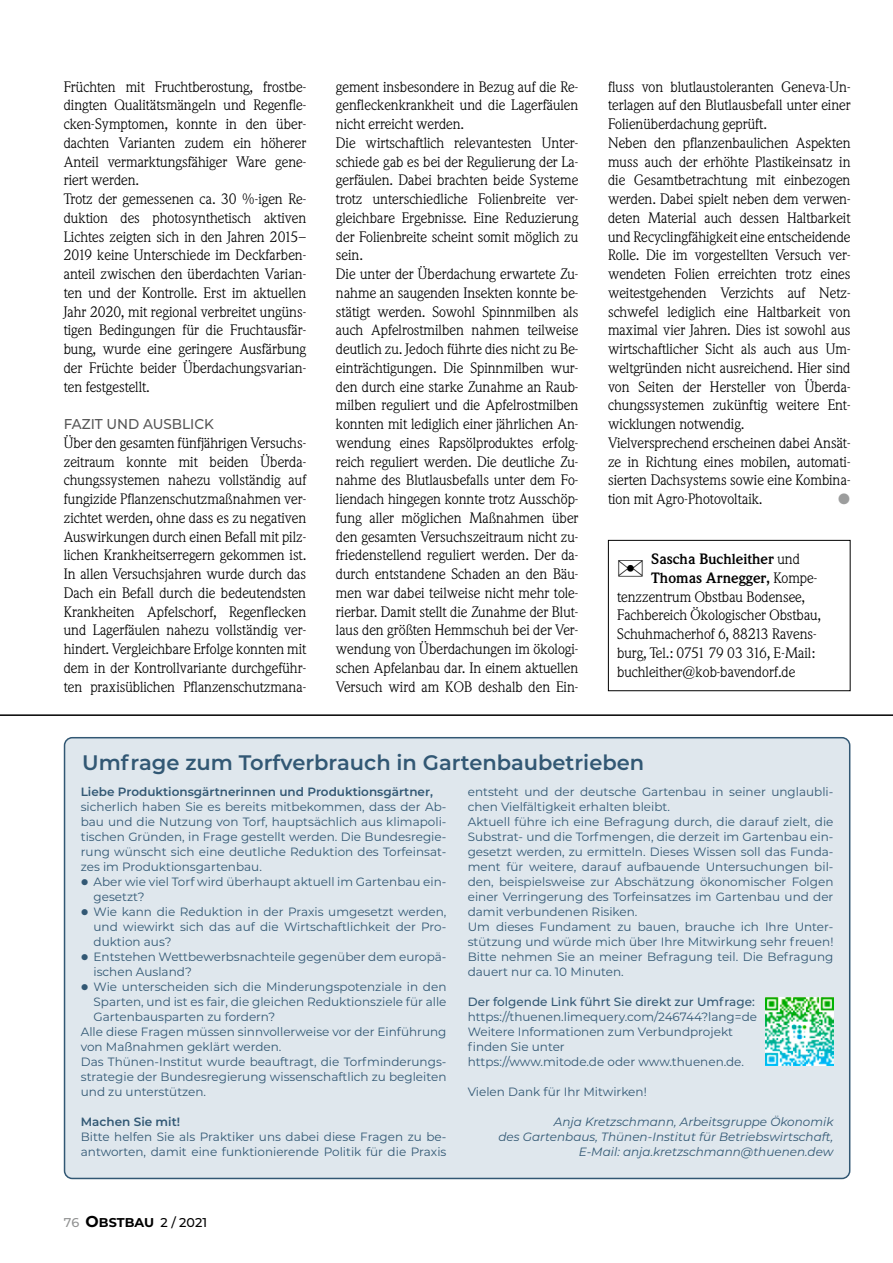
<style>
.page{position:relative;width:893px;height:1263px;background:#fff}
.page>*{position:absolute;margin:0;border:0;box-sizing:border-box;transform-origin:0 0}
.t1{font:600 21px "Montserrat";color:#325874}
.t2{font:15px/18.8px "Weidemann BQ";color:#000}
.t3{font:700 15px "Weidemann BQ";color:#000}
.t4{font:15px "Zapf Dingbats ITC";color:#9c9d9d}
.t5{font:500 14.25px "Montserrat";color:#565656;scale:.95 1}
.t6{font:700 12.75px "Montserrat";color:#000}
.t7{font:12px/15px "Montserrat";color:#325874}
.t8{font:italic 12px/15px "Montserrat";color:#325874;text-align:right}
.t9{font:600 12px "Montserrat";color:#325874}
.t10{font:500 12px "Montserrat";color:#325874}
.s1{font-weight:400}
.s2{font-weight:500;color:#919292}
.s3{font-size:15.75px}
.s4{font-weight:500}
</style>
<div class="page">
<div style="left:65px;top:738px;width:785px;height:440px;background:#dfe7ed;border-radius:8px"></div>
<div style="left:64px;top:737px;width:786px;height:442px;border:2px solid #325874;border-radius:8px"></div>
<img style="left:765px;top:997px;width:68px;height:69px">
<div style="left:608px;top:540px;width:242px;height:151px;border:1px solid #000"></div>
<hr style="left:0;top:714px;width:893px;height:2px;background:#000">
<p class="t2" style="left:64px;top:77px;width:244px">Früchten mit Fruchtberostung, frostbe&shy;dingten Qualitätsmängeln und Regenfle&shy;cken-Symptomen, konnte in den über&shy;dachten Varianten zudem ein höherer Anteil vermarktungsfähiger Ware gene&shy;riert werden.<br>Trotz der gemessenen ca. 30 %-igen Re&shy;duktion des photosynthetisch aktiven Lichtes zeigten sich in den Jahren 2015– 2019 keine Unterschiede im Deckfarben&shy;anteil zwischen den überdachten Varian&shy;ten und der Kontrolle. Erst im aktuellen Jahr 2020, mit regional verbreitet ungüns&shy;tigen Bedingungen für die Fruchtausfär&shy;bung, wurde eine geringere Ausfärbung der Früchte beider Überdachungsvarian&shy;ten festgestellt.</p>
<p class="t5" style="left:64px;top:414px;width:160px">FAZIT UND AUSBLICK</p>
<p class="t2" style="left:64px;top:434px;width:244px;text-align:justify">Über den gesamten fünfjährigen Versuchs&shy;zeitraum konnte mit beiden Überda&shy;chungssystemen nahezu vollständig auf fungizide Pflanzenschutzmaßnahmen ver&shy;zichtet werden, ohne dass es zu negativen Auswirkungen durch einen Befall mit pilz&shy;lichen Krankheitserregern gekommen ist.<br>In allen Versuchsjahren wurde durch das Dach ein Befall durch die bedeutendsten Krankheiten Apfelschorf, Regenflecken und Lagerfäulen nahezu vollständig ver&shy;hindert. Vergleichbare Erfolge konnten mit dem in der Kontrollvariante durchgeführ&shy;ten praxisüblichen Pflanzenschutzmana-</p>
<p class="t2" style="left:336px;top:77px;width:244px">gement insbesondere in Bezug auf die Re&shy;genfleckenkrankheit und die Lagerfäulen nicht erreicht werden.<br>Die wirtschaftlich relevantesten Unter&shy;schiede gab es bei der Regulierung der La&shy;gerfäulen. Dabei brachten beide Systeme trotz unterschiedliche Folienbreite ver&shy;gleichbare Ergebnisse. Eine Reduzierung der Folienbreite scheint somit möglich zu sein.<br>Die unter der Überdachung erwartete Zu&shy;nahme an saugenden Insekten konnte be&shy;stätigt werden. Sowohl Spinnmilben als auch Apfelrostmilben nahmen teilweise deutlich zu. Jedoch führte dies nicht zu Be&shy;einträchtigungen. Die Spinnmilben wur&shy;den durch eine starke Zunahme an Raub&shy;milben reguliert und die Apfelrostmilben konnten mit lediglich einer jährlichen An&shy;wendung eines Rapsölproduktes erfolg&shy;reich reguliert werden. Die deutliche Zu&shy;nahme des Blutlausbefalls unter dem Fo&shy;liendach hingegen konnte trotz Ausschöp&shy;fung aller möglichen Maßnahmen über den gesamten Versuchszeitraum nicht zu&shy;friedenstellend reguliert werden. Der da&shy;durch entstandene Schaden an den Bäu&shy;men war dabei teilweise nicht mehr tole&shy;rierbar. Damit stellt die Zunahme der Blut&shy;laus den größten Hemmschuh bei der Ver&shy;wendung von Überdachungen im ökologi&shy;schen Apfelanbau dar. In einem aktuellen Versuch wird am KOB deshalb den Ein-</p>
<p class="t2" style="left:608px;top:77px;width:244px">fluss von blutlaustoleranten Geneva-Un&shy;terlagen auf den Blutlausbefall unter einer Folienüberdachung geprüft.<br>Neben den pflanzenbaulichen Aspekten muss auch der erhöhte Plastikeinsatz in die Gesamtbetrachtung mit einbezogen werden. Dabei spielt neben dem verwen&shy;deten Material auch dessen Haltbarkeit und Recyclingfähigkeit eine entscheidende Rolle. Die im vorgestellten Versuch ver&shy;wendeten Folien erreichten trotz eines weitestgehenden Verzichts auf Netz&shy;schwefel lediglich eine Haltbarkeit von maximal vier Jahren. Dies ist sowohl aus wirtschaftlicher Sicht als auch aus Um&shy;weltgründen nicht ausreichend. Hier sind von Seiten der Hersteller von Überda&shy;chungssystemen zukünftig weitere Ent&shy;wicklungen notwendig.<br>Vielversprechend erscheinen dabei Ansät&shy;ze in Richtung eines mobilen, automati&shy;sierten Dachsystems sowie eine Kombina&shy;tion mit Agro-Photovoltaik.</p>
<p class="t4" style="left:838px;top:492px;width:12px">●</p>
<p class="t3" style="left:651px;top:550px;width:150px">Sascha Buchleither <span class="s1">und</span></p>
<p class="t3" style="left:651px;top:569px;width:167px">Thomas Arnegger, <span class="s1">Kompe-</span></p>
<p class="t2" style="left:617px;top:587px;width:189px">tenzzentrum Obstbau Bodensee,</p>
<p class="t2" style="left:617px;top:606px;width:205px">Fachbereich Ökologischer Obstbau,</p>
<p class="t2" style="left:617px;top:625px;width:201px">Schuhmacherhof 6, 88213 Ravens-</p>
<p class="t2" style="left:617px;top:644px;width:199px">burg, Tel.: 0751 79 03 316, E-Mail:</p>
<p class="t2" style="left:617px;top:662px;width:180px">buchleither@kob-bavendorf.de</p>
<h1 class="t1" style="left:82px;top:748px;width:563px">Umfrage zum Torfverbrauch in Gartenbaubetrieben</h1>
<p class="t9" style="left:81px;top:784px;width:354px">Liebe Produktionsgärtnerinnen und Produktionsgärtner,</p>
<p class="t7" style="left:81px;top:799px;width:367px;text-align:justify">sicherlich haben Sie es bereits mitbekommen, dass der Ab&shy;bau und die Nutzung von Torf, hauptsächlich aus klimapoli&shy;tischen Gründen, in Frage gestellt werden. Die Bundesregie&shy;rung wünscht sich eine deutliche Reduktion des Torfeinsat&shy;zes im Produktionsgartenbau.</p>
<p class="t7" style="left:94px;top:874px;width:354px;text-indent:-13px">● Aber wie viel Torf wird überhaupt aktuell im Gartenbau ein&shy;gesetzt?</p>
<p class="t7" style="left:94px;top:904px;width:354px;text-align:justify;text-indent:-13px">● Wie kann die Reduktion in der Praxis umgesetzt werden, und wiewirkt sich das auf die Wirtschaftlichkeit der Pro&shy;duktion aus?</p>
<p class="t7" style="left:94px;top:949px;width:354px;text-indent:-13px">● Entstehen Wettbewerbsnachteile gegenüber dem europä&shy;ischen Ausland?</p>
<p class="t7" style="left:81px;top:979px;width:367px">● Wie unterscheiden sich die Minderungspotenziale in den</p>
<p class="t7" style="left:94px;top:994px;width:354px">Sparten, und ist es fair, die gleichen Reduktionsziele für alle</p>
<p class="t7" style="left:94px;top:1009px;width:183px">Gartenbausparten zu fordern?</p>
<p class="t7" style="left:81px;top:1024px;width:367px">Alle diese Fragen müssen sinnvollerweise vor der Einführung</p>
<p class="t7" style="left:81px;top:1039px;width:202px">von Maßnahmen geklärt werden.</p>
<p class="t7" style="left:81px;top:1054px;width:367px">Das Thünen-Institut wurde beauftragt, die Torfminderungs-</p>
<p class="t7" style="left:81px;top:1069px;width:367px">strategie der Bundesregierung wissenschaftlich zu begleiten</p>
<p class="t7" style="left:81px;top:1084px;width:127px">und zu unterstützen.</p>
<p class="t9" style="left:81px;top:1114px;width:101px">Machen Sie mit!</p>
<p class="t7" style="left:81px;top:1129px;width:367px">Bitte helfen Sie als Praktiker uns dabei diese Fragen zu be&shy;antworten, damit eine funktionierende Politik für die Praxis</p>
<p class="t7" style="left:468px;top:784px;width:367px">entsteht und der deutsche Gartenbau in seiner unglaubli&shy;chen Vielfältigkeit erhalten bleibt.<br>Aktuell führe ich eine Befragung durch, die darauf zielt, die Substrat- und die Torfmengen, die derzeit im Gartenbau ein&shy;gesetzt werden, zu ermitteln. Dieses Wissen soll das Funda&shy;ment für weitere, darauf aufbauende Untersuchungen bil&shy;den, beispielsweise zur Abschätzung ökonomischer Folgen einer Verringerung des Torfeinsatzes im Gartenbau und der damit verbundenen Risiken.<br>Um dieses Fundament zu bauen, brauche ich Ihre Unter&shy;stützung und würde mich über Ihre Mitwirkung sehr freuen!<br>Bitte nehmen Sie an meiner Befragung teil. Die Befragung dauert nur ca. 10 Minuten.</p>
<p class="t10" style="left:468px;top:994px;width:289px">Der folgende Link führt Sie direkt zur Umfrage:</p>
<p class="t7" style="left:468px;top:1009px;width:291px">https://thuenen.limequery.com/246744?lang=de Weitere Informationen zum Verbundprojekt finden Sie unter<br>https://www.mitode.de oder www.thuenen.de.</p>
<p class="t7" style="left:468px;top:1084px;width:181px">Vielen Dank für Ihr Mitwirken!</p>
<p class="t8" style="left:498px;top:1114px;width:336px">Anja Kretzschmann, Arbeitsgruppe Ökonomik<br>des Gartenbaus, Thünen-Institut für Betriebswirtschaft,<br>E-Mail: anja.kretzschmann@thuenen.dew</p>
<p class="t6" style="left:64px;top:1213px;width:145px"><span class="s2">76</span> <span class="s3">O</span>BSTBAU <span class="s4">2 / 2021</span></p>
</div>
